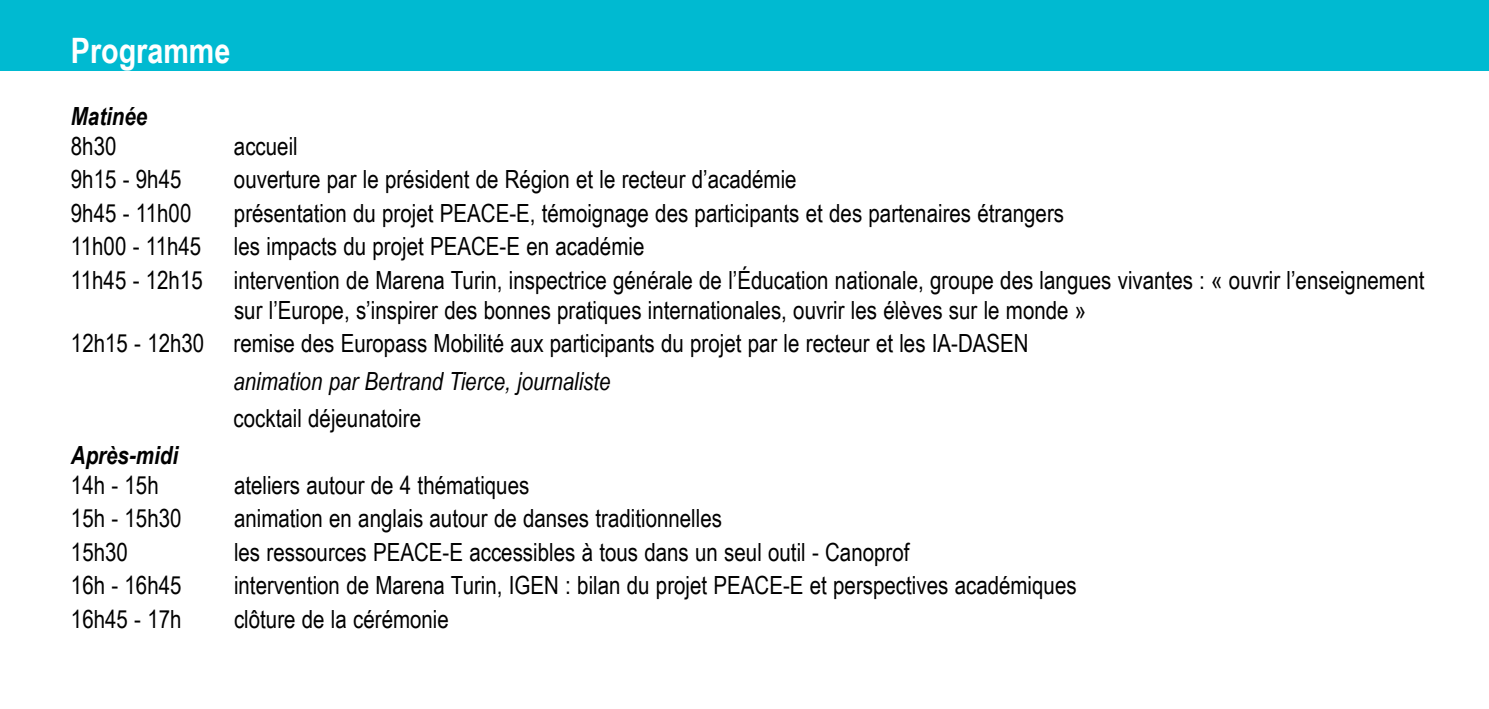
<style>
.page{position:relative;width:1489px;height:709px;background:#fff}
.page>*{position:absolute;margin:0;border:0;box-sizing:border-box;transform-origin:0 0}
.t1{font:700 35px "Arial Narrow";color:#fff}
.t2{font:25px/33.5px "Arial Narrow";color:#000}
.t3{font:italic 25px "Arial Narrow";color:#000}
.t4{font:italic 700 25px "Arial Narrow";color:#000}
</style>
<div class="page">
<div style="left:0;top:0;width:1488px;height:71px;background:#00bad1"></div>
<h1 class="t1" style="left:71px;top:24px;width:161px">Programme</h1>
<p class="t4" style="left:71px;top:97px;width:78px">Matinée</p>
<p class="t2" style="left:71px;top:128px;width:47px">8h30</p>
<p class="t2" style="left:234px;top:128px;width:65px">accueil</p>
<p class="t2" style="left:71px;top:162px;width:112px">9h15 - 9h45</p>
<p class="t2" style="left:234px;top:162px;width:564px">ouverture par le président de Région et le recteur d’académie</p>
<p class="t2" style="left:71px;top:195px;width:122px">9h45 - 11h00</p>
<p class="t2" style="left:234px;top:195px;width:831px">présentation du projet PEACE-E, témoignage des participants et des partenaires étrangers</p>
<p class="t2" style="left:71px;top:229px;width:132px">11h00 - 11h45</p>
<p class="t2" style="left:71px;top:229px;width:1354px;text-indent:163px">les impacts du projet PEACE-E en académie<br>11h45 - 12h15 intervention de Marena Turin, inspectrice générale de l’Éducation nationale, groupe des langues vivantes : « ouvrir l’enseignement</p>
<p class="t2" style="left:71px;top:292px;width:1016px;text-indent:163px">sur l’Europe, s’inspirer des bonnes pratiques internationales, ouvrir les élèves sur le monde »<br>12h15 - 12h30 remise des Europass Mobilité aux participants du projet par le recteur et les IA-DASEN</p>
<p class="t3" style="left:233px;top:363px;width:378px">animation par Bertrand Tierce, journaliste</p>
<p class="t2" style="left:233px;top:400px;width:189px">cocktail déjeunatoire</p>
<p class="t4" style="left:71px;top:436px;width:109px">Après-midi</p>
<p class="t2" style="left:71px;top:467px;width:89px">14h - 15h</p>
<p class="t2" style="left:234px;top:467px;width:297px">ateliers autour de 4 thématiques</p>
<p class="t2" style="left:71px;top:501px;width:112px">15h - 15h30</p>
<p class="t2" style="left:234px;top:501px;width:489px">animation en anglais autour de danses traditionnelles</p>
<p class="t2" style="left:71px;top:534px;width:58px">15h30</p>
<p class="t2" style="left:234px;top:534px;width:677px">les ressources PEACE-E accessibles à tous dans un seul outil - Canoprof</p>
<p class="t2" style="left:71px;top:568px;width:112px">16h - 16h45</p>
<p class="t2" style="left:234px;top:568px;width:844px">intervention de Marena Turin, IGEN : bilan du projet PEACE-E et perspectives académiques</p>
<p class="t2" style="left:71px;top:601px;width:112px">16h45 - 17h</p>
<p class="t2" style="left:234px;top:601px;width:216px">clôture de la cérémonie</p>
</div>
